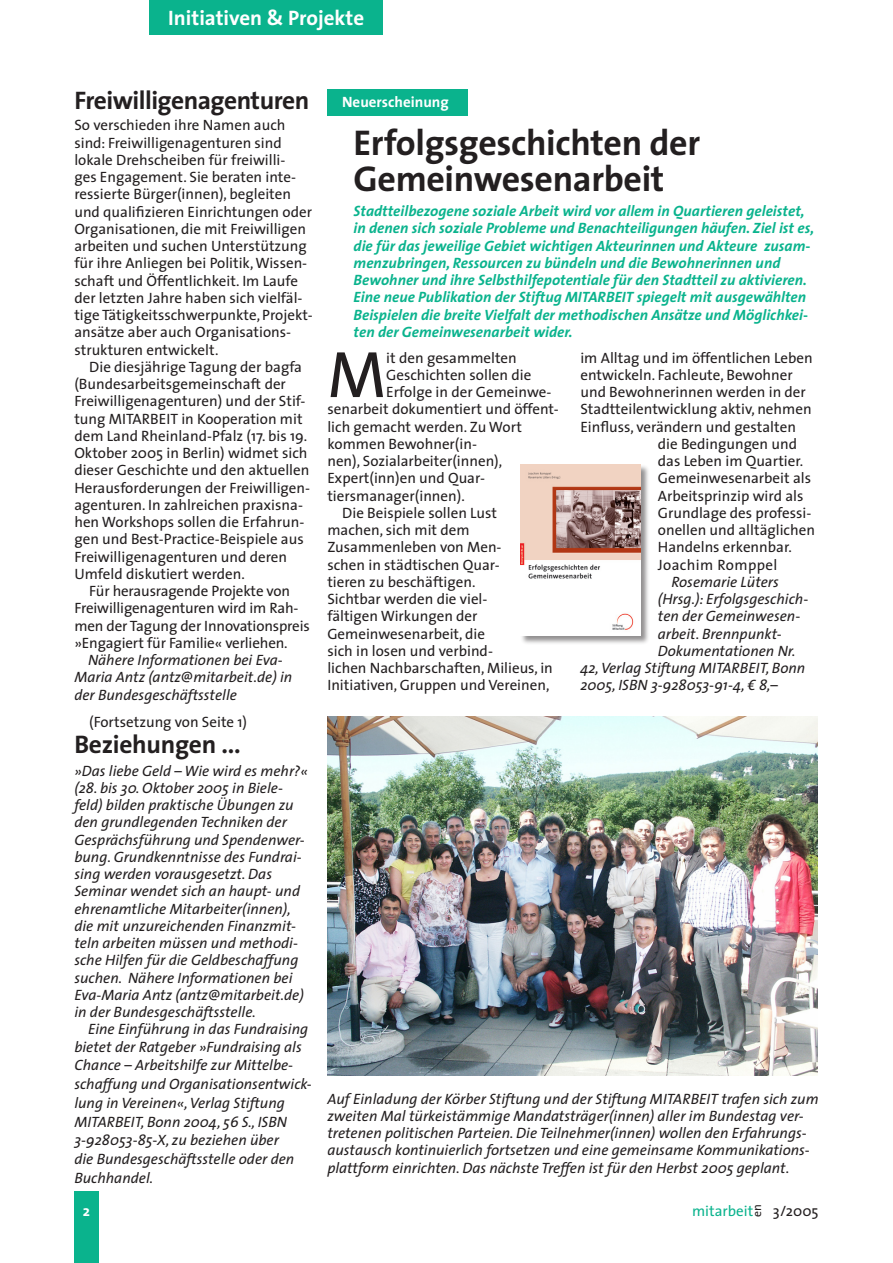
<style>
.page{position:relative;width:893px;height:1263px;background:#fff}
.page>*{position:absolute;margin:0;border:0;box-sizing:border-box;transform-origin:0 0}
.t1{font:66.15px "The Sans";color:#231f20}
.t2{font:700 36px/36px "The Sans";letter-spacing:-.01em;color:#231f20}
.t3{font:700 25.5px "The Sans";letter-spacing:-.02em;color:#231f20}
.t4{font:700 21px "The Sans";color:#fff}
.t5{font:15px/17.2px "The Sans";color:#231f20}
.t6{font:italic 15px/17.2px "The Sans";color:#231f20}
.t7{font:italic 700 15px/17.2px "The Sans";color:#0ab38d}
.t8{font:700 15px "The Sans";color:#fff}
.t9{font:15px "The Sans";letter-spacing:.025em;color:#231f20}
.t10{font:15px "The Sans";color:#0ab38d}
.t11{font:12px "The Sans";color:#231f20}
</style>
<div class="page">
<div style="left:74px;top:1192px;width:24px;height:71px;background:#0ab38d"></div>
<div style="left:149px;top:0;width:233px;height:35px;background:#0ab38d"></div>
<div style="left:519px;top:464px;width:131px;height:181px;background:#231f20;opacity:.5"></div>
<img style="left:521px;top:465px;width:120px;height:171px">
<div style="left:327px;top:89px;width:141px;height:27px;background:#0ab38d"></div>
<img style="left:327px;top:717px;width:491px;height:358px">
<h3 class="t4" style="left:168px;top:1px;width:197px">Initiativen &amp; Projekte</h3>
<h3 class="t3" style="left:74px;top:79px;width:236px">Freiwilligenagenturen</h3>
<p class="t5" style="left:74px;top:116px;width:240px">So verschieden ihre Namen auch sind: Freiwilligenagenturen sind lokale Drehscheiben für freiwilli-<br>ges Engagement. Sie beraten inte&shy;ressierte Bürger(innen), begleiten und qualifizieren Einrichtungen oder Organisationen, die mit Freiwilligen arbeiten und suchen Unterstützung für ihre Anliegen bei Politik, Wissen&shy;schaft und Öffentlichkeit. Im Laufe der letzten Jahre haben sich vielfäl&shy;tige Tätigkeitsschwerpunkte, Projekt&shy;ansätze aber auch Organisations&shy;strukturen entwickelt.</p>
<p class="t5" style="left:74px;top:358px;width:237px;text-indent:15px">Die diesjährige Tagung der bagfa (Bundesarbeitsgemeinschaft der Freiwilligenagenturen) und der Stif&shy;tung MITARBEIT in Kooperation mit dem Land Rheinland-Pfalz (17. bis 19.<br>Oktober 2005 in Berlin) widmet sich dieser Geschichte und den aktuellen Herausforderungen der Freiwilligen&shy;agenturen. In zahlreichen praxisna&shy;hen Workshops sollen die Erfahrun&shy;gen und Best-Practice-Beispiele aus Freiwilligenagenturen und deren Umfeld diskutiert werden.</p>
<p class="t5" style="left:74px;top:582px;width:237px;text-indent:15px">Für herausragende Projekte von Freiwilligenagenturen wird im Rah&shy;men der Tagung der Innovationspreis »Engagiert für Familie« verliehen.</p>
<p class="t6" style="left:74px;top:651px;width:219px;text-indent:14px">Nähere Informationen bei Eva-<br>Maria Antz (antz@mitarbeit.de) in der Bundesgeschäftsstelle</p>
<p class="t5" style="left:89px;top:713px;width:159px">(Fortsetzung von Seite 1)</p>
<h3 class="t3" style="left:74px;top:723px;width:168px">Beziehungen ...</h3>
<p class="t6" style="left:74px;top:761px;width:235px">»Das liebe Geld – Wie wird es mehr?« (28. bis 30. Oktober 2005 in Biele&shy;feld) bilden praktische Übungen zu den grundlegenden Techniken der Gesprächsführung und Spendenwer&shy;bung. Grundkenntnisse des Fundrai&shy;sing werden vorausgesetzt. Das Seminar wendet sich an haupt- und ehrenamtliche Mitarbeiter(innen), die mit unzureichenden Finanzmit&shy;teln arbeiten müssen und methodi&shy;sche Hilfen für die Geldbeschaffung suchen. Nähere Informationen bei Eva-Maria Antz (antz@mitarbeit.de) in der Bundesgeschäftsstelle.</p>
<p class="t6" style="left:74px;top:1020px;width:235px;text-indent:14px">Eine Einführung in das Fundraising bietet der Ratgeber »Fundraising als</p>
<p class="t6" style="left:74px;top:1055px;width:239px;line-height:18.8px">Chance – Arbeitshilfe zur Mittelbe&shy;schaffung und Organisationsentwick&shy;lung in Vereinen«, Verlag Stiftung<br>MITARBEIT, Bonn 2004, 56 S., ISBN<br>3-928053-85-X, zu beziehen über<br>die Bundesgeschäftsstelle oder den<br>Buchhandel.</p>
<p class="t8" style="left:83px;top:1198px;width:9px">2</p>
<p class="t8" style="left:342px;top:90px;width:108px">Neuerscheinung</p>
<h2 class="t2" style="left:354px;top:124px;width:348px">Erfolgsgeschichten der<br>Gemeinwesenarbeit</h2>
<p class="t7" style="left:354px;top:202px;width:462px">Stadtteilbezogene soziale Arbeit wird vor allem in Quartieren geleistet, in denen sich soziale Probleme und Benachteiligungen häufen. Ziel ist es, die für das jeweilige Gebiet wichtigen Akteurinnen und Akteure zusam&shy;menzubringen, Ressourcen zu bündeln und die Bewohnerinnen und Bewohner und ihre Selbsthilfepotentiale für den Stadtteil zu aktivieren.<br>Eine neue Publikation der Stiftug MITARBEIT spiegelt mit ausgewählten Beispielen die breite Vielfalt der methodischen Ansätze und Möglichkei&shy;ten der Gemeinwesenarbeit wider.</p>
<h1 class="t1" style="left:327px;top:320px;width:60px">M</h1>
<p class="t5" style="left:386px;top:348px;width:132px">it den gesammelten</p>
<p class="t5" style="left:386px;top:366px;width:147px">Geschichten sollen die</p>
<p class="t5" style="left:386px;top:383px;width:167px">Erfolge in der Gemeinwe-</p>
<p class="t5" style="left:327px;top:400px;width:233px">senarbeit dokumentiert und öffent-</p>
<p class="t5" style="left:327px;top:417px;width:196px">lich gemacht werden. Zu Wort</p>
<p class="t5" style="left:327px;top:435px;width:151px">kommen Bewohner(in-</p>
<p class="t5" style="left:327px;top:452px;width:176px">nen), Sozialarbeiter(innen),</p>
<p class="t5" style="left:327px;top:469px;width:159px">Expert(inn)en und Quar-</p>
<p class="t5" style="left:327px;top:486px;width:139px">tiersmanager(innen).</p>
<p class="t5" style="left:342px;top:504px;width:156px">Die Beispiele sollen Lust</p>
<p class="t5" style="left:327px;top:521px;width:144px">machen, sich mit dem</p>
<p class="t5" style="left:327px;top:538px;width:176px">Zusammenleben von Men-</p>
<p class="t5" style="left:327px;top:555px;width:174px">schen in städtischen Quar-</p>
<p class="t5" style="left:327px;top:573px;width:150px">tieren zu beschäftigen.</p>
<p class="t5" style="left:327px;top:590px;width:162px">Sichtbar werden die viel-</p>
<p class="t5" style="left:327px;top:607px;width:152px">fältigen Wirkungen der</p>
<p class="t5" style="left:327px;top:624px;width:159px">Gemeinwesenarbeit, die</p>
<p class="t5" style="left:327px;top:642px;width:167px">sich in losen und verbind-</p>
<p class="t5" style="left:327px;top:659px;width:227px">lichen Nachbarschaften, Milieus, in</p>
<p class="t5" style="left:327px;top:676px;width:224px">Initiativen, Gruppen und Vereinen,</p>
<p class="t5" style="left:580px;top:348px;width:234px">im Alltag und im öffentlichen Leben</p>
<p class="t5" style="left:580px;top:366px;width:214px">entwickeln. Fachleute, Bewohner</p>
<p class="t5" style="left:580px;top:383px;width:227px">und Bewohnerinnen werden in der</p>
<p class="t5" style="left:580px;top:400px;width:233px">Stadtteilentwicklung aktiv, nehmen</p>
<p class="t5" style="left:580px;top:417px;width:217px">Einfluss, verändern und gestalten</p>
<p class="t5" style="left:658px;top:435px;width:141px">die Bedingungen und</p>
<p class="t5" style="left:658px;top:452px;width:147px">das Leben im Quartier.</p>
<p class="t5" style="left:658px;top:469px;width:155px">Gemeinwesenarbeit als</p>
<p class="t5" style="left:658px;top:486px;width:147px">Arbeitsprinzip wird als</p>
<p class="t5" style="left:658px;top:504px;width:155px">Grundlage des professi-</p>
<p class="t5" style="left:658px;top:521px;width:159px">onellen und alltäglichen</p>
<p class="t5" style="left:658px;top:538px;width:135px">Handelns erkennbar.</p>
<p class="t9" style="left:658px;top:552px;width:121px">Joachim Romppel</p>
<p class="t6" style="left:671px;top:573px;width:109px">Rosemarie Lüters</p>
<p class="t6" style="left:658px;top:590px;width:152px">(Hrsg.): Erfolgsgeschich-</p>
<p class="t6" style="left:658px;top:607px;width:144px">ten der Gemeinwesen-</p>
<p class="t6" style="left:658px;top:624px;width:125px">arbeit. Brennpunkt-</p>
<p class="t6" style="left:658px;top:642px;width:139px">Dokumentationen Nr.</p>
<p class="t6" style="left:580px;top:659px;width:226px">42, Verlag Stiftung MITARBEIT, Bonn</p>
<p class="t6" style="left:580px;top:676px;width:199px">2005, ISBN 3-928053-91-4, € 8,–</p>
<p class="t6" style="left:327px;top:1089px;width:493px">Auf Einladung der Körber Stiftung und der Stiftung MITARBEIT trafen sich zum zweiten Mal türkeistämmige Mandatsträger(innen) aller im Bundestag ver&shy;tretenen politischen Parteien. Die Teilnehmer(innen) wollen den Erfahrungs&shy;austausch kontinuierlich fortsetzen und eine gemeinsame Kommunikations&shy;plattform einrichten. Das nächste Treffen ist für den Herbst 2005 geplant.</p>
<p class="t10" style="left:692px;top:1199px;width:63px">mitarbeit</p>
<p class="t11" style="left:747px;top:1217px;width:14px;rotate:-90deg">en</p>
<p class="t5" style="left:773px;top:1202px;width:47px">3/2005</p>
</div>
